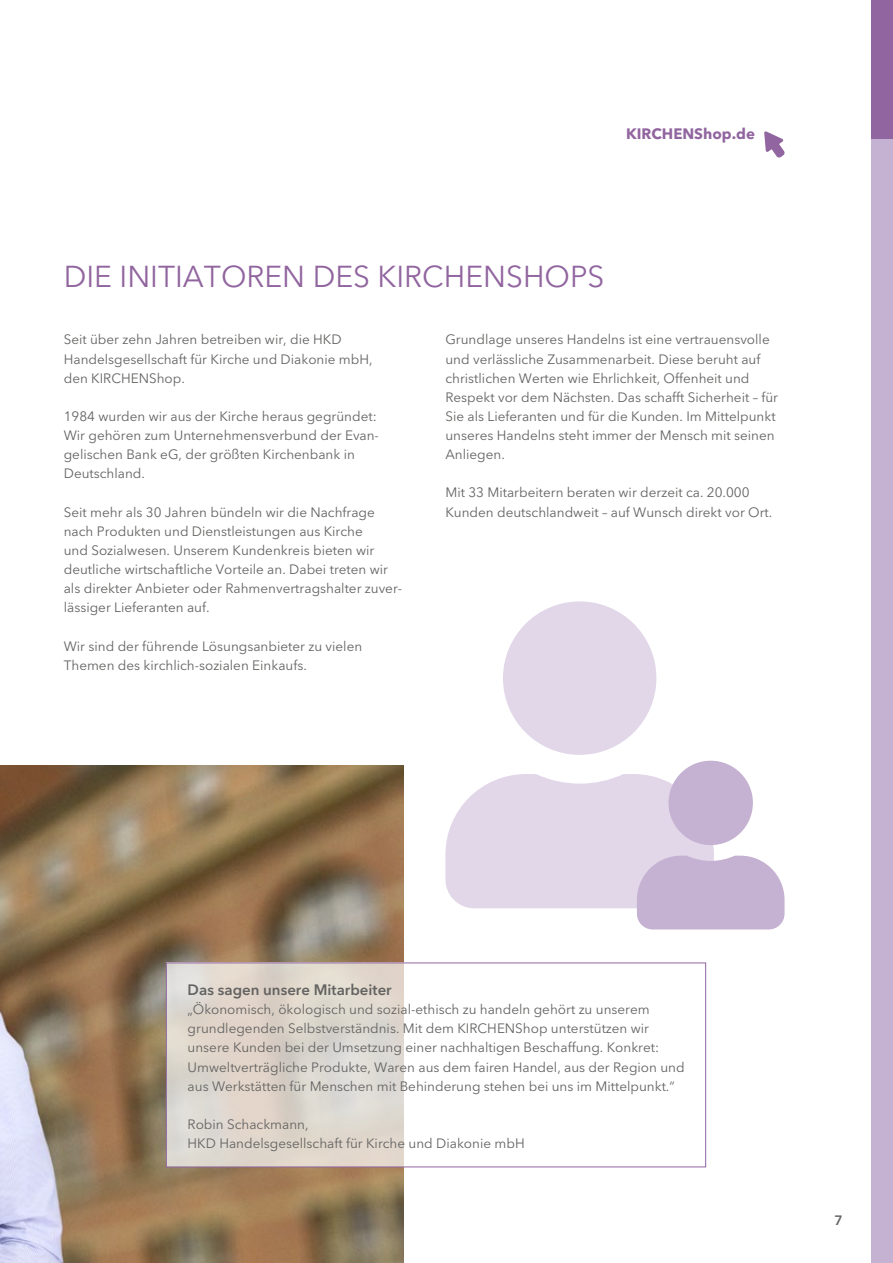
<style>
.page{position:relative;width:893px;height:1263px;background:#fff}
.page>*{position:absolute;margin:0;border:0;box-sizing:border-box;transform-origin:0 0}
.t1{font:30px "Avenir Next LT Pro";color:#91659f}
.t2{font:600 15px "Avenir Next LT Pro";color:#636362}
.t3{font:700 15px "Avenir Next LT Pro";color:#91659f}
.t4{font:13.5px/19.2px "Avenir Next LT Pro";color:#636362}
.t5{font:600 13.5px "Avenir Next LT Pro";color:#636362}
</style>
<div class="page">
<div style="left:872px;top:102px;width:21px;height:1161px;background:#c5b1d1"></div>
<div style="left:872px;top:0;width:21px;height:139px;background:#91659f"></div>
<img style="left:0;top:765px;width:404px;height:498px">
<svg style="left:168px;top:964px;width:236px;height:201px;fill:#dfd7cd"></svg>
<div style="left:166px;top:962px;width:540px;height:205px;border:1px solid #91659f"></div>
<svg style="left:445px;top:601px;width:269px;height:307px;fill:#e1d7e9"></svg>
<svg style="left:637px;top:761px;width:147px;height:168px"></svg>
<svg style="left:764px;top:131px;width:21px;height:27px"></svg>
<p class="t3" style="left:626px;top:125px;width:130px">KIRCHENShop.de</p>
<h1 class="t1" style="left:64px;top:259px;width:542px">DIE INITIATOREN DES KIRCHENSHOPS</h1>
<p class="t4" style="left:64px;top:330px;width:310px">Seit über zehn Jahren betreiben wir, die HKD<br>Handelsgesellschaft für Kirche und Diakonie mbH, den KIRCHENShop.</p>
<p class="t4" style="left:64px;top:407px;width:315px">1984 wurden wir aus der Kirche heraus gegründet:<br>Wir gehören zum Unternehmensverbund der Evan&shy;gelischen Bank eG, der größten Kirchenbank in Deutschland.</p>
<p class="t4" style="left:64px;top:502px;width:339px">Seit mehr als 30 Jahren bündeln wir die Nachfrage nach Produkten und Dienstleistungen aus Kirche<br>und Sozialwesen. Unserem Kundenkreis bieten wir deutliche wirtschaftliche Vorteile an. Dabei treten wir als direkter Anbieter oder Rahmenvertragshalter zuver&shy;lässiger Lieferanten auf.</p>
<p class="t4" style="left:64px;top:636px;width:300px">Wir sind der führende Lösungsanbieter zu vielen<br>Themen des kirchlich-sozialen Einkaufs.</p>
<p class="t4" style="left:445px;top:330px;width:334px">Grundlage unseres Handelns ist eine vertrauensvolle und verlässliche Zusammenarbeit. Diese beruht auf christlichen Werten wie Ehrlichkeit, Offenheit und Respekt vor dem Nächsten. Das schafft Sicherheit – für Sie als Lieferanten und für die Kunden. Im Mittelpunkt unseres Handelns steht immer der Mensch mit seinen Anliegen.</p>
<p class="t4" style="left:445px;top:483px;width:328px">Mit 33 Mitarbeitern beraten wir derzeit ca. 20.000<br>Kunden deutschlandweit – auf Wunsch direkt vor Ort.</p>
<p class="t2" style="left:188px;top:981px;width:206px">Das sagen unsere Mitarbeiter</p>
<p class="t4" style="left:188px;top:1000px;width:499px">„Ökonomisch, ökologisch und sozial-ethisch zu handeln gehört zu unserem grundlegenden Selbstverständnis. Mit dem KIRCHENShop unterstützen wir unsere Kunden bei der Umsetzung einer nachhaltigen Beschaffung. Konkret:<br>Umweltverträgliche Produkte, Waren aus dem fairen Handel, aus der Region und aus Werkstätten für Menschen mit Behinderung stehen bei uns im Mittelpunkt.“</p>
<p class="t4" style="left:188px;top:1115px;width:339px">Robin Schackmann,<br>HKD Handelsgesellschaft für Kirche und Diakonie mbH</p>
<p class="t5" style="left:835px;top:1212px;width:10px">7</p>
</div>
